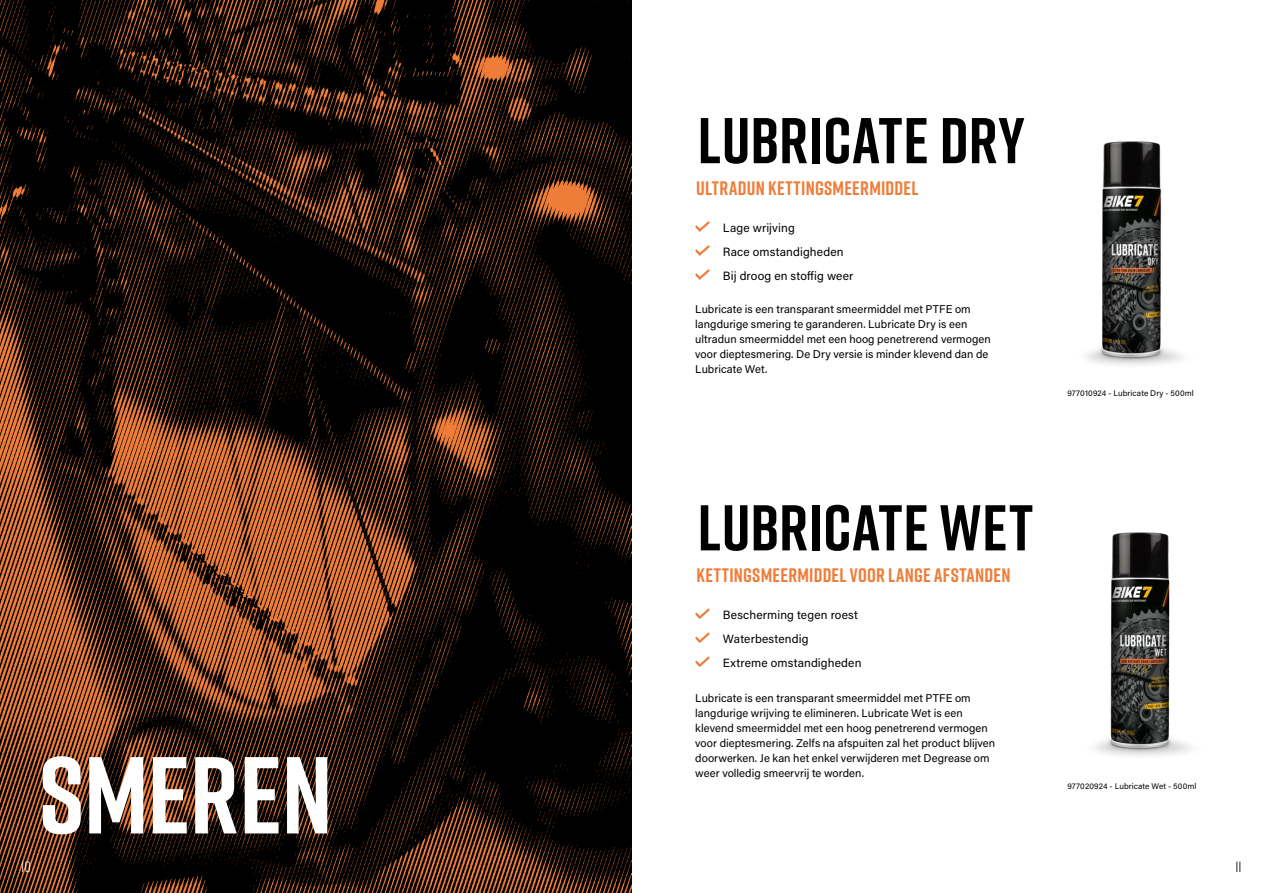
<style>
.page{position:relative;width:1263px;height:893px;background:#fff}
.page>*{position:absolute;margin:0;border:0;box-sizing:border-box;transform-origin:0 0}
.t1{font:700 109.05px "Rift";letter-spacing:-.005em;color:#fff}
.t2{font:700 64.5px "Rift";letter-spacing:.01em;color:#000}
.t3{font:700 19.5px "Rift";letter-spacing:.015em;color:#ef7d3a}
.t4{font:15px "Rift";color:#fff}
.t5{font:15px "Rift";color:#000}
.t6{font:12px/24px "Acumin Pro";letter-spacing:.01em;color:#000}
.t7{font:11.25px/15px "Acumin Pro";letter-spacing:.005em;color:#000}
.t8{font:8.25px "Acumin Pro";letter-spacing:.015em;color:#000}
</style>
<div class="page">
<img style="left:0;top:0;width:631px;height:893px">
<svg style="left:695px;top:221px;width:15px;height:11px"></svg>
<svg style="left:695px;top:245px;width:15px;height:11px"></svg>
<svg style="left:695px;top:269px;width:15px;height:11px"></svg>
<img style="left:1086px;top:141px;width:96px;height:224px">
<svg style="left:695px;top:608px;width:15px;height:11px"></svg>
<svg style="left:695px;top:632px;width:15px;height:11px"></svg>
<svg style="left:695px;top:656px;width:15px;height:11px"></svg>
<img style="left:1095px;top:532px;width:96px;height:224px">
<h2 class="t2" style="left:698px;top:94px;width:329px">LUBRICATE DRY</h2>
<h3 class="t3" style="left:696px;top:174px;width:224px">ULTRADUN KETTINGSMEERMIDDEL</h3>
<p class="t6" style="left:723px;top:215px;width:132px">Lage wrijving<br>Race omstandigheden<br>Bij droog en stoffig weer</p>
<h1 class="t1" style="left:39px;top:717px;width:295px">SMEREN</h1>
<p class="t7" style="left:695px;top:301px;width:297px">Lubricate is een transparant smeermiddel met PTFE om langdurige smering te garanderen. Lubricate Dry is een ultradun smeermiddel met een hoog penetrerend vermogen voor dieptesmering. De Dry versie is minder klevend dan de Lubricate Wet.</p>
<p class="t8" style="left:1067px;top:388px;width:128px">977010924 - Lubricate Dry - 500ml</p>
<h2 class="t2" style="left:698px;top:482px;width:337px">LUBRICATE WET</h2>
<h3 class="t3" style="left:696px;top:562px;width:316px">KETTINGSMEERMIDDEL VOOR LANGE AFSTANDEN</h3>
<p class="t6" style="left:723px;top:602px;width:140px">Bescherming tegen roest<br>Waterbestendig<br>Extreme omstandigheden</p>
<p class="t7" style="left:695px;top:690px;width:301px">Lubricate is een transparant smeermiddel met PTFE om langdurige wrijving te elimineren. Lubricate Wet is een klevend smeermiddel met een hoog penetrerend vermogen voor dieptesmering. Zelfs na afspuiten zal het product blijven doorwerken. Je kan het enkel verwijderen met Degrease om weer volledig smeervrij te worden.</p>
<p class="t8" style="left:1067px;top:780px;width:131px">977020924 - Lubricate Wet - 500ml</p>
<h3 class="t4" style="left:21px;top:856px;width:11px">10</h3>
<h3 class="t5" style="left:1235px;top:856px;width:8px">11</h3>
</div>
